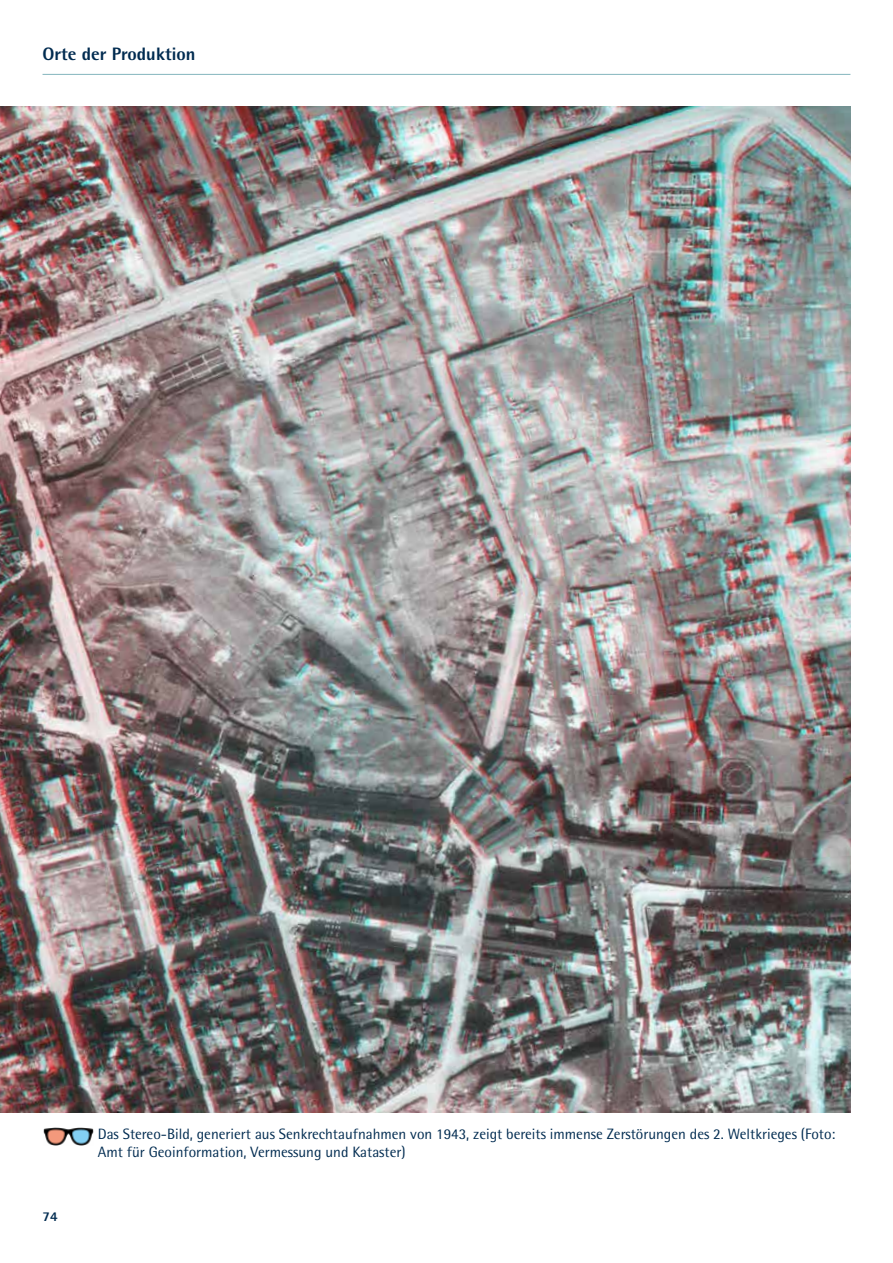
<style>
.page{position:relative;width:893px;height:1263px;background:#fff}
.page>*{position:absolute;margin:0;border:0;box-sizing:border-box;transform-origin:0 0}
.t1{font:800 18px "Rotis Semi Sans";color:#002b50}
.t2{font:15px/18px "Rotis Semi Sans";color:#002b50}
.t3{font:800 13.5px "Rotis Semi Sans";color:#002b50}
</style>
<div class="page">
<img style="left:0;top:106px;width:850px;height:1006px">
<img style="left:43px;top:1128px;width:51px;height:17px">
<hr style="left:43px;top:74px;width:807px;height:1px;background:#84b5bd">
<p class="t1" style="left:43px;top:43px;width:154px">Orte der Produktion</p>
<p class="t3" style="left:43px;top:1207px;width:17px">74</p>
<p class="t2" style="left:98px;top:1125px;width:739px">Das Stereo-Bild, generiert aus Senkrechtaufnahmen von 1943, zeigt bereits immense Zerstörungen des 2. Weltkrieges (Foto:<br>Amt für Geoinformation, Vermessung und Kataster)</p>
</div>
